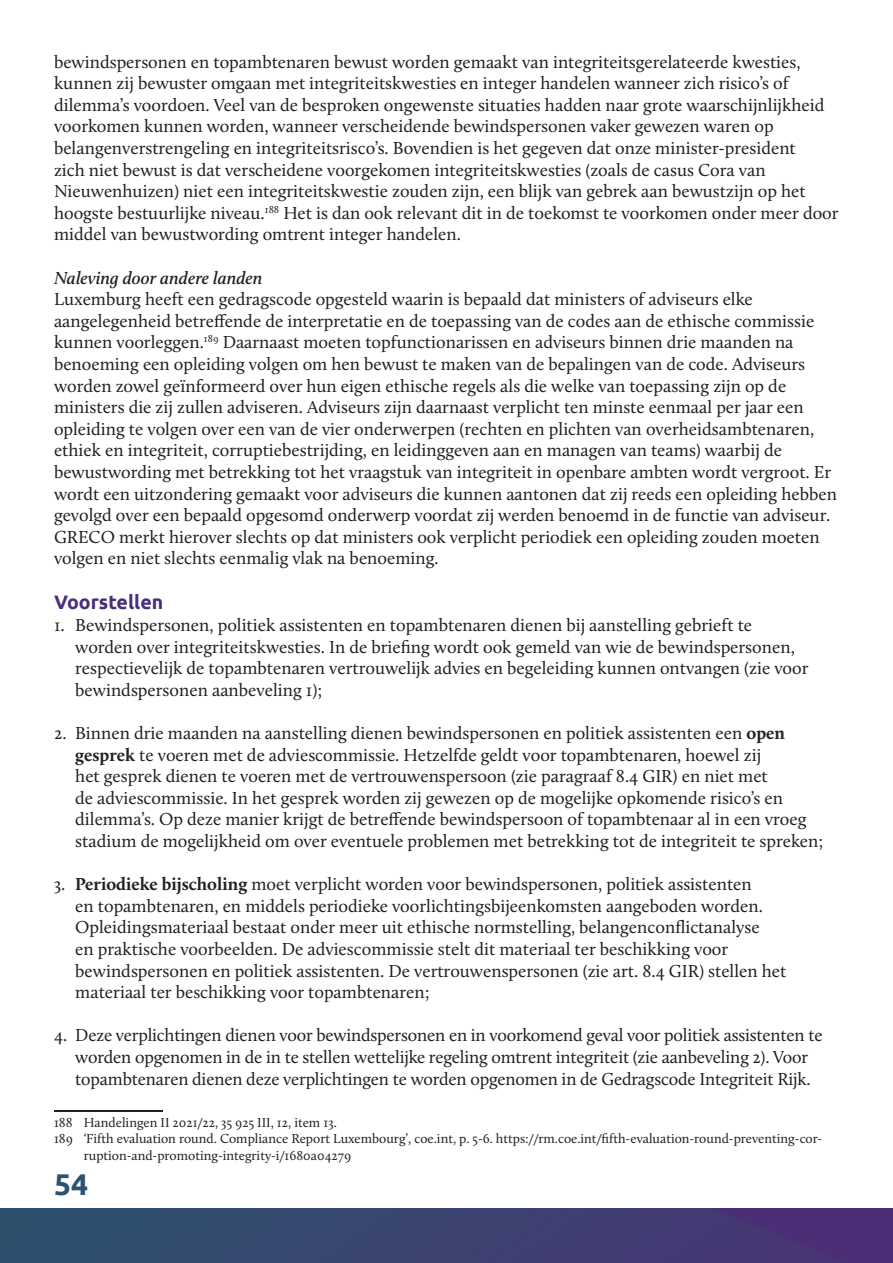
<style>
.page{position:relative;width:893px;height:1263px;background:#fff}
.page>*{position:absolute;margin:0;border:0;box-sizing:border-box;transform-origin:0 0}
.t1{font:700 30px "Ubuntu";color:#2d5271}
.t2{font:700 19.5px "Ubuntu";color:#492e7a}
.t3{font:18px/21.6px "Calluna";color:#231f20}
.t4{font:italic 600 18px "Calluna";color:#231f20}
.t5{font:13.5px "Calluna";color:#231f20}
.s1{font-weight:700}
</style>
<div class="page">
<img style="left:0;top:1209px;width:893px;height:54px">
<hr style="left:54px;top:1110px;width:108px;height:2px;background:#231f20">
<p class="t3" style="left:54px;top:50px;width:786px">bewindspersonen en topambtenaren bewust worden gemaakt van integriteitsgerelateerde kwesties, kunnen zij bewuster omgaan met integriteitskwesties en integer handelen wanneer zich risico’s of dilemma’s voordoen. Veel van de besproken ongewenste situaties hadden naar grote waarschijnlijkheid voorkomen kunnen worden, wanneer verscheidende bewindspersonen vaker gewezen waren op belangenverstrengeling en integriteitsrisco’s. Bovendien is het gegeven dat onze minister-president<br>zich niet bewust is dat verscheidene voorgekomen integriteitskwesties (zoals de casus Cora van Nieuwenhuizen) niet een integriteitskwestie zouden zijn, een blijk van gebrek aan bewustzijn op het hoogste bestuurlijke niveau.<sup>188</sup> Het is dan ook relevant dit in de toekomst te voorkomen onder meer door middel van bewustwording omtrent integer handelen.</p>
<p class="t4" style="left:54px;top:266px;width:210px">Naleving door andere landen</p>
<p class="t3" style="left:54px;top:288px;width:784px">Luxemburg heeft een gedragscode opgesteld waarin is bepaald dat ministers of adviseurs elke aangelegenheid betreffende de interpretatie en de toepassing van de codes aan de ethische commissie kunnen voorleggen.<sup>189</sup> Daarnaast moeten topfunctionarissen en adviseurs binnen drie maanden na benoeming een opleiding volgen om hen bewust te maken van de bepalingen van de code. Adviseurs worden zowel geïnformeerd over hun eigen ethische regels als die welke van toepassing zijn op de ministers die zij zullen adviseren. Adviseurs zijn daarnaast verplicht ten minste eenmaal per jaar een opleiding te volgen over een van de vier onderwerpen (rechten en plichten van overheidsambtenaren, ethiek en integriteit, corruptiebestrijding, en leidinggeven aan en managen van teams) waarbij de bewustwording met betrekking tot het vraagstuk van integriteit in openbare ambten wordt vergroot. Er wordt een uitzondering gemaakt voor adviseurs die kunnen aantonen dat zij reeds een opleiding hebben gevolgd over een bepaald opgesomd onderwerp voordat zij werden benoemd in de functie van adviseur.<br>GRECO merkt hierover slechts op dat ministers ook verplicht periodiek een opleiding zouden moeten volgen en niet slechts eenmalig vlak na benoeming.</p>
<p class="t2" style="left:54px;top:591px;width:111px">Voorstellen</p>
<p class="t3" style="left:75px;top:614px;width:735px;text-indent:-21px">1. Bewindspersonen, politiek assistenten en topambtenaren dienen bij aanstelling gebrieft te worden over integriteitskwesties. In de briefing wordt ook gemeld van wie de bewindspersonen, respectievelijk de topambtenaren vertrouwelijk advies en begeleiding kunnen ontvangen (zie voor bewindspersonen aanbeveling 1);</p>
<p class="t3" style="left:75px;top:722px;width:749px;text-indent:-21px">2. Binnen drie maanden na aanstelling dienen bewindspersonen en politiek assistenten een <span class="s1">open gesprek</span> te voeren met de adviescommissie. Hetzelfde geldt voor topambtenaren, hoewel zij<br>het gesprek dienen te voeren met de vertrouwenspersoon (zie paragraaf 8.4 GIR) en niet met<br>de adviescommissie. In het gesprek worden zij gewezen op de mogelijke opkomende risico’s en dilemma’s. Op deze manier krijgt de betreffende bewindspersoon of topambtenaar al in een vroeg stadium de mogelijkheid om over eventuele problemen met betrekking tot de integriteit te spreken;</p>
<p class="t3" style="left:75px;top:873px;width:713px;text-indent:-21px">3. <span class="s1">Periodieke bijscholing</span> moet verplicht worden voor bewindspersonen, politiek assistenten<br>en topambtenaren, en middels periodieke voorlichtingsbijeenkomsten aangeboden worden.<br>Opleidingsmateriaal bestaat onder meer uit ethische normstelling, belangenconflictanalyse<br>en praktische voorbeelden. De adviescommissie stelt dit materiaal ter beschikking voor bewindspersonen en politiek assistenten. De vertrouwenspersonen (zie art. 8.4 GIR) stellen het materiaal ter beschikking voor topambtenaren;</p>
<p class="t3" style="left:54px;top:1024px;width:770px;text-align:center">4. Deze verplichtingen dienen voor bewindspersonen en in voorkomend geval voor politiek assistenten te worden opgenomen in de in te stellen wettelijke regeling omtrent integriteit (zie aanbeveling 2). Voor topambtenaren dienen deze verplichtingen te worden opgenomen in de Gedragscode Integriteit Rijk.</p>
<p class="t5" style="left:54px;top:1114px;width:284px">188 Handelingen II 2021/22, 35 925 III, 12, item 13.</p>
<p class="t5" style="left:54px;top:1131px;width:770px">189 ‘Fifth evaluation round. Compliance Report Luxembourg’, coe.int, p. 5-6. https://rm.coe.int/fifth-evaluation-round-preventing-cor-</p>
<p class="t5" style="left:84px;top:1147px;width:269px">ruption-and-promoting-integrity-i/1680a04279</p>
<h1 class="t1" style="left:54px;top:1167px;width:36px">54</h1>
</div>
